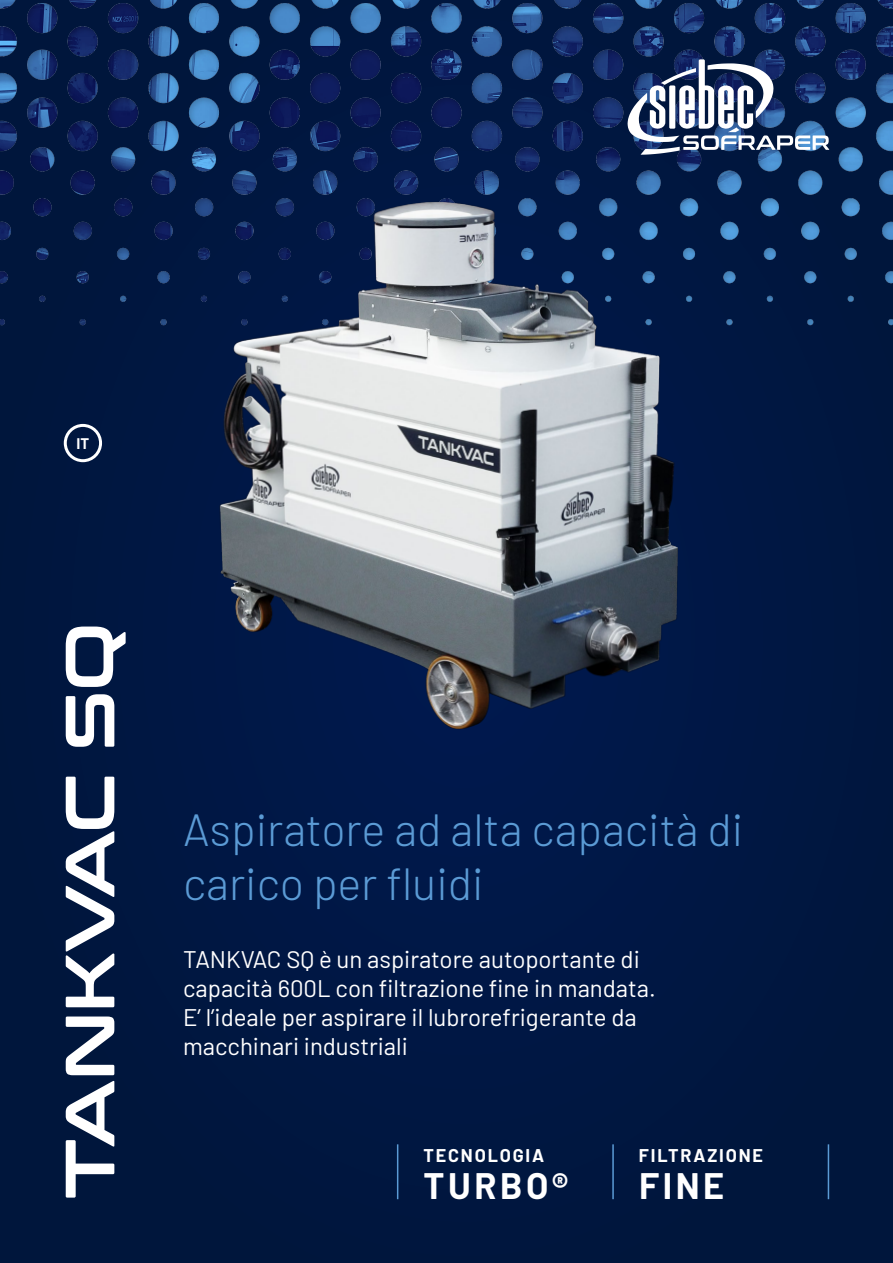
<style>
.page{position:relative;width:893px;height:1263px;background:#00163f}
.page>*{position:absolute;margin:0;border:0;box-sizing:border-box;transform-origin:0 0}
.t1{font:69.45px "Conthrax Sb";color:#fff}
.t2{font:300 45px/54px "Barlow";color:#5b9bd5}
.t3{font:700 36px "Barlow";letter-spacing:.1em;color:#fff}
.t4{font:24px/28.8px "Barlow";color:#fff}
.t5{font:700 18px "Barlow";letter-spacing:.1em;color:#fff}
.t6{font:700 15px "Barlow";color:#fff}
</style>
<div class="page">
<img style="left:0;top:0;width:893px;height:923px">
<img style="left:116px;top:167px;width:680px;height:586px">
<svg style="left:628px;top:59px;width:201px;height:96px"></svg>
<hr style="left:397px;top:1144px;width:1px;height:55px;background:#5b9bd5">
<hr style="left:612px;top:1144px;width:2px;height:55px;background:#5b9bd5">
<hr style="left:828px;top:1144px;width:1px;height:55px;background:#5b9bd5">
<div style="left:64px;top:424px;width:38px;height:38px;border:3px solid #fff;border-radius:50%"></div>
<p class="t6" style="left:77px;top:433px;width:14px">IT</p>
<h1 class="t1" style="left:37px;top:1199px;width:578px;rotate:-90deg">TANKVAC SQ</h1>
<h2 class="t2" style="left:183px;top:799px;width:562px">Aspiratore ad alta capacità di carico per fluidi</h2>
<p class="t4" style="left:183px;top:943px;width:474px">TANKVAC SQ è un aspiratore autoportante di capacità 600L con filtrazione fine in mandata.<br>E’ l’ideale per aspirare il lubrorefrigerante da macchinari industriali</p>
<p class="t5" style="left:424px;top:1142px;width:122px">TECNOLOGIA</p>
<p class="t5" style="left:639px;top:1142px;width:126px">FILTRAZIONE</p>
<h3 class="t3" style="left:424px;top:1159px;width:146px">TURBO®</h3>
<h3 class="t3" style="left:639px;top:1159px;width:87px">FINE</h3>
</div>
